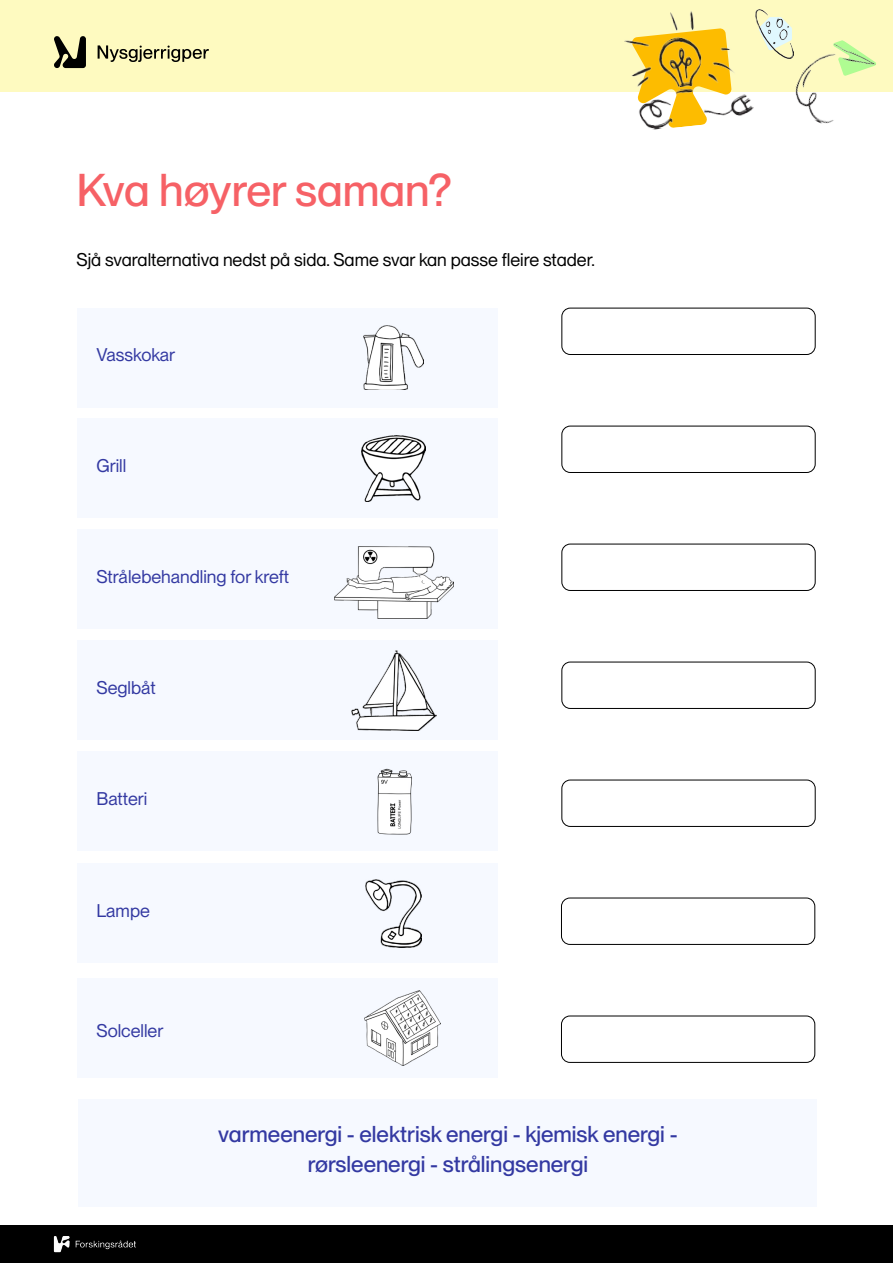
<style>
.page{position:relative;width:893px;height:1263px;background:#fff}
.page>*{position:absolute;margin:0;border:0;box-sizing:border-box;transform-origin:0 0}
.Tittel{font:500 45px "PP Neue Montreal";color:#f66166}
.Mellomtittel_1{font:500 22.5px "PP Neue Montreal";color:#3339a2}
.Tekst_bildeoppgave{font:18px "PP Neue Montreal";color:#3339a2}
.Brødtekst{font:18px "PP Neue Montreal";color:#000}
</style>
<div class="page">
<div style="left:0;top:0;width:893px;height:91px;background:#fefac0"></div>
<div style="left:0;top:1225px;width:893px;height:38px;background:#000"></div>
<img style="left:622px;top:11px;width:133px;height:119px">
<img style="left:756px;top:10px;width:36px;height:49px">
<img style="left:786px;top:37px;width:90px;height:87px">
<svg style="left:98px;top:45px;width:111px;height:17px"></svg>
<svg style="left:54px;top:36px;width:32px;height:32px"></svg>
<img style="left:53px;top:1236px;width:83px;height:16px">
<div style="left:77px;top:308px;width:420px;height:99px;background:#f6f9ff"></div>
<img style="left:364px;top:325px;width:60px;height:65px">
<div style="left:77px;top:419px;width:420px;height:99px;background:#f6f9ff"></div>
<img style="left:362px;top:436px;width:64px;height:65px">
<div style="left:77px;top:530px;width:420px;height:99px;background:#f6f9ff"></div>
<img style="left:334px;top:546px;width:119px;height:73px">
<div style="left:77px;top:641px;width:420px;height:99px;background:#f6f9ff"></div>
<img style="left:351px;top:651px;width:85px;height:79px">
<div style="left:77px;top:752px;width:420px;height:99px;background:#f6f9ff"></div>
<img style="left:377px;top:768px;width:35px;height:66px">
<div style="left:77px;top:864px;width:420px;height:99px;background:#f6f9ff"></div>
<img style="left:366px;top:879px;width:55px;height:68px">
<div style="left:77px;top:978px;width:420px;height:100px;background:#f6f9ff"></div>
<img style="left:365px;top:990px;width:76px;height:75px">
<div style="left:561px;top:426px;width:255px;height:47px;border:1px solid #000;border-radius:9px"></div>
<div style="left:561px;top:308px;width:255px;height:47px;border:1px solid #000;border-radius:9px"></div>
<div style="left:561px;top:544px;width:255px;height:47px;border:1px solid #000;border-radius:9px"></div>
<div style="left:561px;top:662px;width:255px;height:47px;border:1px solid #000;border-radius:9px"></div>
<div style="left:561px;top:780px;width:255px;height:47px;border:1px solid #000;border-radius:9px"></div>
<div style="left:561px;top:898px;width:254px;height:47px;border:1px solid #000;border-radius:9px"></div>
<div style="left:561px;top:1015px;width:254px;height:48px;border:1px solid #000;border-radius:9px"></div>
<div style="left:79px;top:1100px;width:738px;height:107px;background:#f6f9ff"></div>
<h1 class="Tittel" style="left:77px;top:164px;width:376px">Kva høyrer saman?</h1>
<p class="Brødtekst" style="left:77px;top:250px;width:520px">Sjå svaralternativa nedst på sida. Same svar kan passe fleire stader.</p>
<p class="Tekst_bildeoppgave" style="left:96px;top:344px;width:80px">Vasskokar</p>
<p class="Tekst_bildeoppgave" style="left:96px;top:455px;width:31px">Grill</p>
<p class="Tekst_bildeoppgave" style="left:96px;top:566px;width:194px">Strålebehandling for kreft</p>
<p class="Tekst_bildeoppgave" style="left:96px;top:677px;width:61px">Seglbåt</p>
<p class="Tekst_bildeoppgave" style="left:96px;top:788px;width:52px">Batteri</p>
<p class="Tekst_bildeoppgave" style="left:96px;top:900px;width:55px">Lampe</p>
<p class="Tekst_bildeoppgave" style="left:96px;top:1020px;width:69px">Solceller</p>
<h2 class="Mellomtittel_1" style="left:218px;top:1121px;width:461px">varmeenergi - elektrisk energi - kjemisk energi -</h2>
<h2 class="Mellomtittel_1" style="left:308px;top:1151px;width:282px">rørsleenergi - strålingsenergi</h2>
</div>
